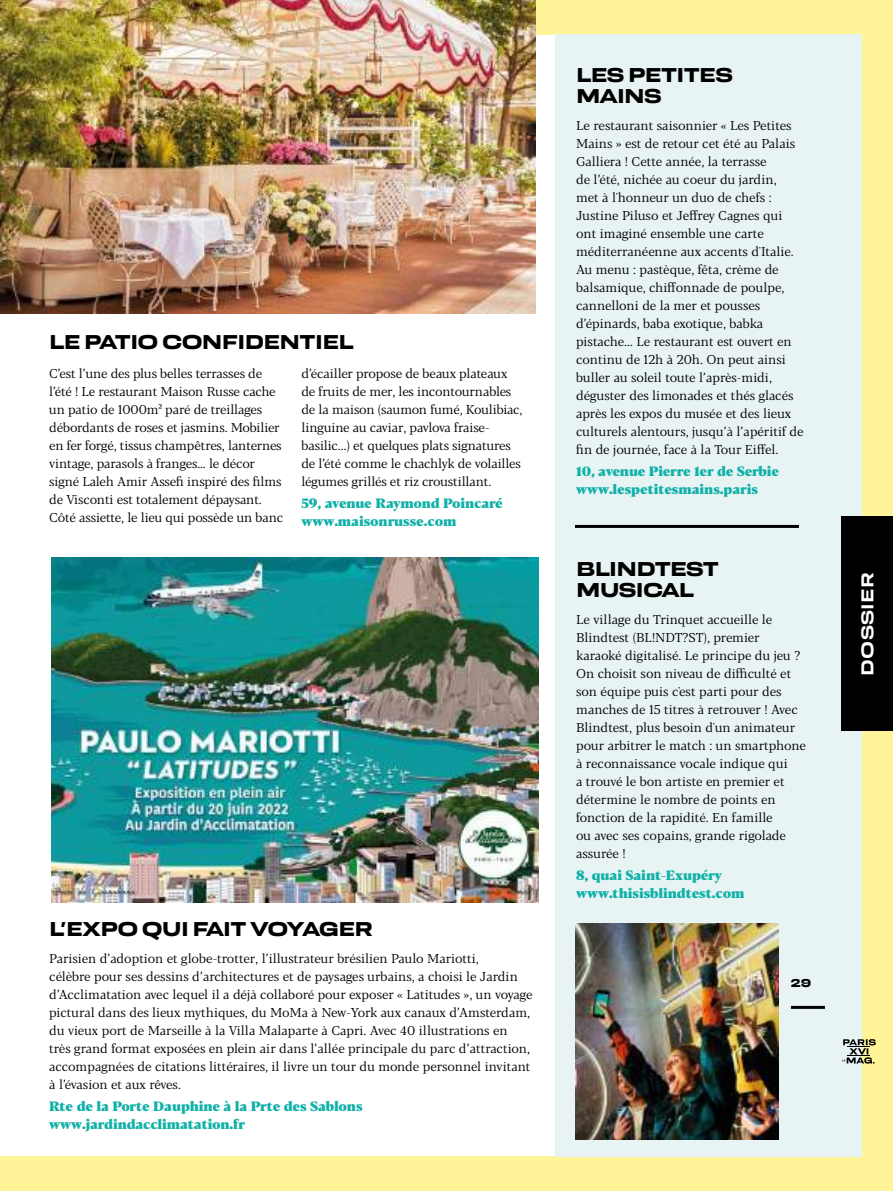
<style>
.page{position:relative;width:893px;height:1191px;background:#fff}
.page>*{position:absolute;margin:0;border:0;box-sizing:border-box;transform-origin:0 0}
.t1{font:21px/21px "Resolve Bold Wd";letter-spacing:-.03em;color:#000}
.t2{font:18px "Resolve Semibold Wd";letter-spacing:.02em;color:#fff}
.t3{font:800 13.5px/18px "Blacker Pro Tx";letter-spacing:-.01em;color:#11b1a9}
.t4{font:12.75px/18px "Blacker Pro Tx";letter-spacing:-.01em;color:#000}
.t5{font:12px "Resolve Bold Wd";color:#000}
</style>
<div class="page">
<div style="left:862px;top:0;width:31px;height:1191px;background:#fff598"></div>
<div style="left:0;top:1157px;width:893px;height:34px;background:#fff598"></div>
<div style="left:0;top:0;width:893px;height:34px;background:#fff598"></div>
<div style="left:556px;top:34px;width:306px;height:1123px;background:#e8f4f3"></div>
<hr style="left:575px;top:525px;width:224px;height:3px;background:#000">
<svg style="left:842px;top:1039px;width:34px;height:24px"></svg>
<div style="left:842px;top:517px;width:51px;height:214px;background:#000"></div>
<img style="left:0;top:0;width:536px;height:313px">
<img style="left:51px;top:558px;width:488px;height:344px">
<img style="left:575px;top:923px;width:203px;height:217px">
<hr style="left:791px;top:1006px;width:34px;height:3px;background:#000">
<h1 class="t1" style="left:49px;top:331px;width:306px">LE PATIO CONFIDENTIEL</h1>
<p class="t4" style="left:49px;top:364px;width:235px">C’est l’une des plus belles terrasses de l’été ! Le restaurant Maison Russe cache un patio de 1000m² paré de treillages débordants de roses et jasmins. Mobilier en fer forgé, tissus champêtres, lanternes vintage, parasols à franges... le décor signé Laleh Amir Assefi inspiré des films de Visconti est totalement dépaysant.<br>Côté assiette, le lieu qui possède un banc</p>
<p class="t4" style="left:301px;top:364px;width:223px">d’écailler propose de beaux plateaux de fruits de mer, les incontournables de la maison (saumon fumé, Koulibiac, linguine au caviar, pavlova fraise&shy;basilic…) et quelques plats signatures de l’été comme le chachlyk de volailles légumes grillés et riz croustillant.</p>
<p class="t3" style="left:302px;top:493px;width:203px">59, avenue Raymond Poincaré www.maisonrusse.com</p>
<h1 class="t1" style="left:49px;top:918px;width:325px">L’EXPO QUI FAIT VOYAGER</h1>
<p class="t4" style="left:49px;top:948px;width:485px">Parisien d’adoption et globe-trotter, l’illustrateur brésilien Paulo Mariotti,<br>célèbre pour ses dessins d’architectures et de paysages urbains, a choisi le Jardin d’Acclimatation avec lequel il a déjà collaboré pour exposer « Latitudes », un voyage pictural dans des lieux mythiques, du MoMa à New-York aux canaux d’Amsterdam, du vieux port de Marseille à la Villa Malaparte à Capri. Avec 40 illustrations en<br>très grand format exposées en plein air dans l’allée principale du parc d’attraction, accompagnées de citations littéraires, il livre un tour du monde personnel invitant à l’évasion et aux rêves.</p>
<p class="t3" style="left:49px;top:1096px;width:315px">Rte de la Porte Dauphine à la Prte des Sablons www.jardindacclimatation.fr</p>
<h1 class="t1" style="left:576px;top:65px;width:158px">LES PETITES<br>MAINS</h1>
<p class="t4" style="left:576px;top:116px;width:229px">Le restaurant saisonnier « Les Petites Mains » est de retour cet été au Palais Galliera ! Cette année, la terrasse<br>de l’été, nichée au coeur du jardin,<br>met à l'honneur un duo de chefs :<br>Justine Piluso et Jeffrey Cagnes qui ont imaginé ensemble une carte méditerranéenne aux accents d'Italie.<br>Au menu : pastèque, fêta, crème de balsamique, chiffonnade de poulpe, cannelloni de la mer et pousses d’épinards, baba exotique, babka pistache… Le restaurant est ouvert en continu de 12h à 20h. On peut ainsi buller au soleil toute l’après-midi, déguster des limonades et thés glacés après les expos du musée et des lieux culturels alentours, jusqu’à l’apéritif de fin de journée, face à la Tour Eiffel.</p>
<p class="t3" style="left:576px;top:461px;width:204px">10, avenue Pierre 1er de Serbie www.lespetitesmains.paris</p>
<h1 class="t1" style="left:576px;top:558px;width:144px">BLINDTEST<br>MUSICAL</h1>
<p class="t4" style="left:576px;top:610px;width:231px">Le village du Trinquet accueille le Blindtest (BL!NDT?ST), premier karaoké digitalisé. Le principe du jeu ?<br>On choisit son niveau de difficulté et son équipe puis c'est parti pour des manches de 15 titres à retrouver ! Avec Blindtest, plus besoin d'un animateur pour arbitrer le match : un smartphone à reconnaissance vocale indique qui<br>a trouvé le bon artiste en premier et détermine le nombre de points en fonction de la rapidité. En famille<br>ou avec ses copains, grande rigolade assurée !</p>
<p class="t3" style="left:576px;top:865px;width:170px">8, quai Saint-Exupéry www.thisisblindtest.com</p>
<p class="t5" style="left:791px;top:975px;width:22px">29</p>
<h2 class="t2" style="left:857px;top:675px;width:105px;rotate:-90deg">DOSSIER</h2>
</div>
